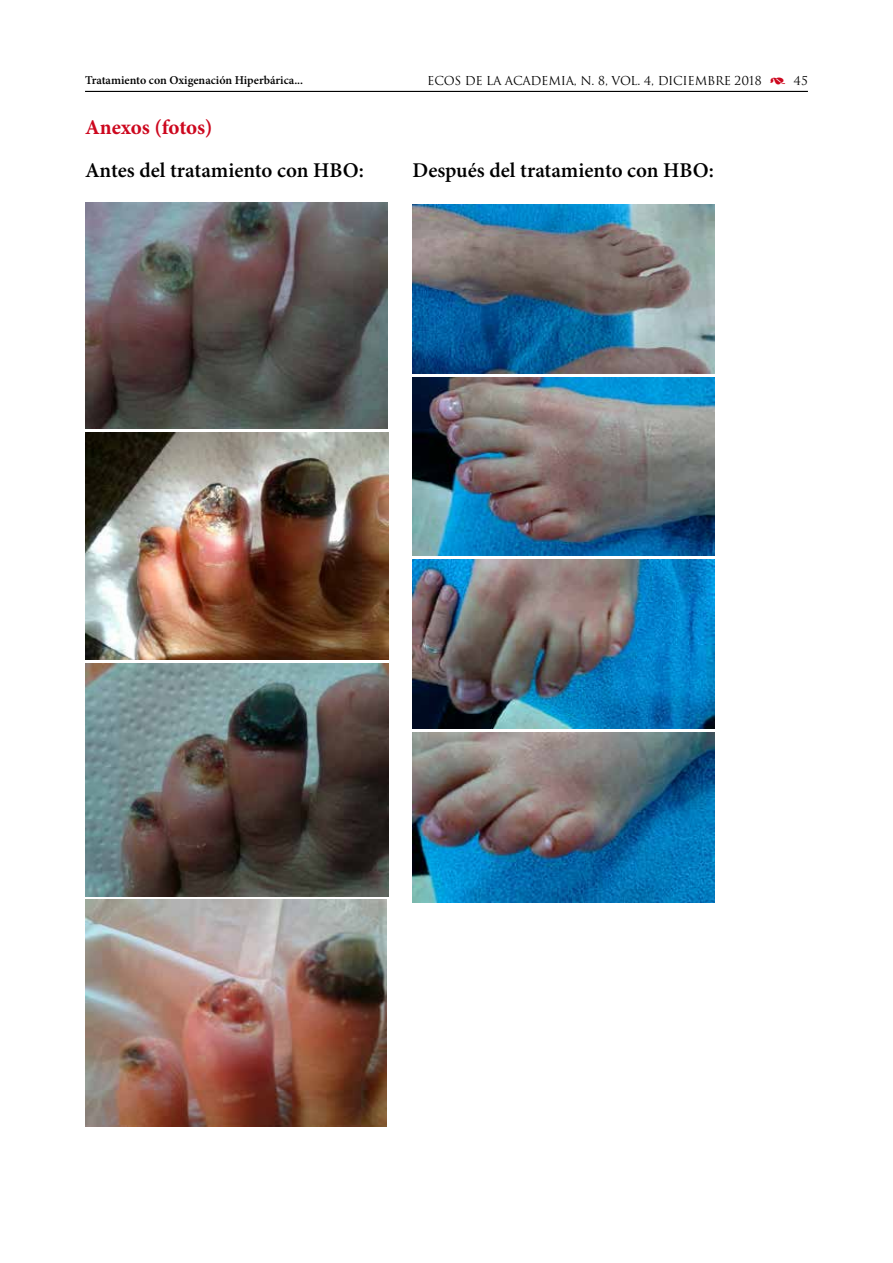
<style>
.page{position:relative;width:893px;height:1263px;background:#fff}
.page>*{position:absolute;margin:0;border:0;box-sizing:border-box;transform-origin:0 0}
.t1{font:600 21px "Minion Pro";color:#000}
.t2{font:700 21px "Minion Pro";letter-spacing:-.005em;color:#cd071e}
.t3{font:12px "Trajan";letter-spacing:-.02em;color:#000}
.t4{font:600 12px "Minion Pro";color:#000}
.s1{font-family:"Type Embellishments One Let Plain";color:#cd071e}
</style>
<div class="page">
<hr style="left:85px;top:91px;width:723px;height:1px;background:#000">
<img style="left:85px;top:202px;width:302px;height:227px">
<img style="left:85px;top:432px;width:303px;height:228px">
<img style="left:85px;top:663px;width:304px;height:233px">
<img style="left:85px;top:900px;width:302px;height:226px">
<img style="left:412px;top:204px;width:302px;height:170px">
<img style="left:412px;top:378px;width:302px;height:177px">
<img style="left:412px;top:559px;width:302px;height:170px">
<img style="left:412px;top:732px;width:302px;height:170px">
<p class="t4" style="left:85px;top:73px;width:220px">Tratamiento con Oxigenación Hiperbárica...</p>
<p class="t2" style="left:85px;top:115px;width:129px">Anexos (fotos)</p>
<p class="t1" style="left:85px;top:158px;width:280px">Antes del tratamiento con HBO:</p>
<p class="t3" style="left:427px;top:73px;width:382px">ECOS DE LA ACADEMIA, N. 8, VOL. 4, DICIEMBRE 2018 <span class="s1">)</span> 45</p>
<p class="t1" style="left:412px;top:158px;width:303px">Después del tratamiento con HBO:</p>
</div>
